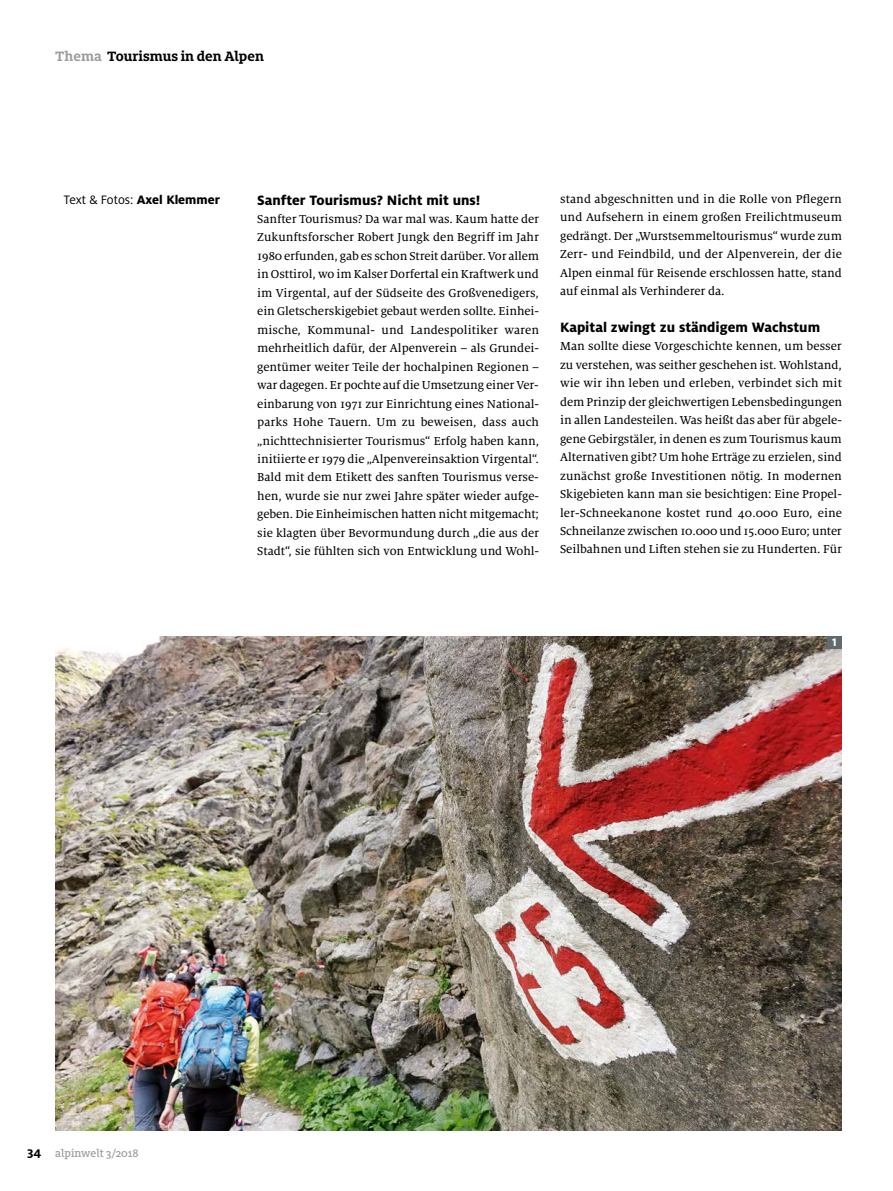
<style>
.page{position:relative;width:893px;height:1191px;background:#fff}
.page>*{position:absolute;margin:0;border:0;box-sizing:border-box;transform-origin:0 0}
.t1{font:800 15px "Milo OT";color:#000}
.t2{font:700 15px "Milo Slab OT";color:#000}
.t3{font:13.5px "Milo OT";color:#000}
.t4{font:12.75px/18.5px "Milo Serif OT Text";letter-spacing:-.005em;color:#000;text-align:justify}
.t5{font:500 12px "Milo Slab OT";color:#9c9d9d}
.t6{font:800 12px "Milo OT";color:#fff}
.s1{color:#9c9d9d}
.s2{font-weight:800}
.s3{font-family:"Milo OT";font-weight:700;font-size:13.5px;color:#000}
</style>
<div class="page">
<img style="left:56px;top:636px;width:786px;height:494px">
<div style="left:827px;top:636px;width:15px;height:13px;background:#616a6e"></div>
<p class="t2" style="left:55px;top:51px;width:210px"><span class="s1">Thema</span> Tourismus in den Alpen</p>
<p class="t3" style="left:64px;top:194px;width:157px">Text &amp; Fotos: <span class="s2">Axel Klemmer</span></p>
<p class="t1" style="left:257px;top:194px;width:225px">Sanfter Tourismus? Nicht mit uns!</p>
<p class="t4" style="left:257px;top:211px;width:283px">Sanfter Tourismus? Da war mal was. Kaum hatte der Zukunftsforscher Robert Jungk den Begriff im Jahr 1980 erfunden, gab es schon Streit darüber. Vor allem in Osttirol, wo im Kalser Dorfertal ein Kraftwerk und im Virgental, auf der Südseite des Großvenedigers, ein Gletscherskigebiet gebaut werden sollte. Einhei&shy;mische, Kommunal- und Landespolitiker waren mehrheitlich dafür, der Alpenverein – als Grundei&shy;gentümer weiter Teile der hochalpinen Regionen – war dagegen. Er pochte auf die Umsetzung einer Ver&shy;einbarung von 1971 zur Einrichtung eines National&shy;parks Hohe Tauern. Um zu beweisen, dass auch „nichttechnisierter Tourismus“ Erfolg haben kann, initiierte er 1979 die „Alpenvereinsaktion Virgental“.<br>Bald mit dem Etikett des sanften Tourismus verse&shy;hen, wurde sie nur zwei Jahre später wieder aufge&shy;geben. Die Einheimischen hatten nicht mitgemacht; sie klagten über Bevormundung durch „die aus der Stadt“, sie fühlten sich von Entwicklung und Wohl-</p>
<p class="t4" style="left:560px;top:190px;width:283px">stand abgeschnitten und in die Rolle von Pflegern und Aufsehern in einem großen Freilichtmuseum gedrängt. Der „Wurstsemmeltourismus“ wurde zum Zerr- und Feindbild, und der Alpenverein, der die Alpen einmal für Reisende erschlossen hatte, stand auf einmal als Verhinderer da.</p>
<p class="t1" style="left:560px;top:322px;width:262px">Kapital zwingt zu ständigem Wachstum</p>
<p class="t4" style="left:560px;top:338px;width:283px">Man sollte diese Vorgeschichte kennen, um besser zu verstehen, was seither geschehen ist. Wohlstand, wie wir ihn leben und erleben, verbindet sich mit dem Prinzip der gleichwertigen Lebensbedingungen in allen Landesteilen. Was heißt das aber für abgele&shy;gene Gebirgstäler, in denen es zum Tourismus kaum Alternativen gibt? Um hohe Erträge zu erzielen, sind zunächst große Investitionen nötig. In modernen Skigebieten kann man sie besichtigen: Eine Propel&shy;ler-Schneekanone kostet rund 40.000 Euro, eine Schneilanze zwischen 10.000 und 15.000 Euro; unter Seilbahnen und Liften stehen sie zu Hunderten. Für</p>
<p class="t6" style="left:832px;top:638px;width:6px">1</p>
<p class="t5" style="left:27px;top:1148px;width:113px"><span class="s3">34</span> alpinwelt 3/2018</p>
</div>
